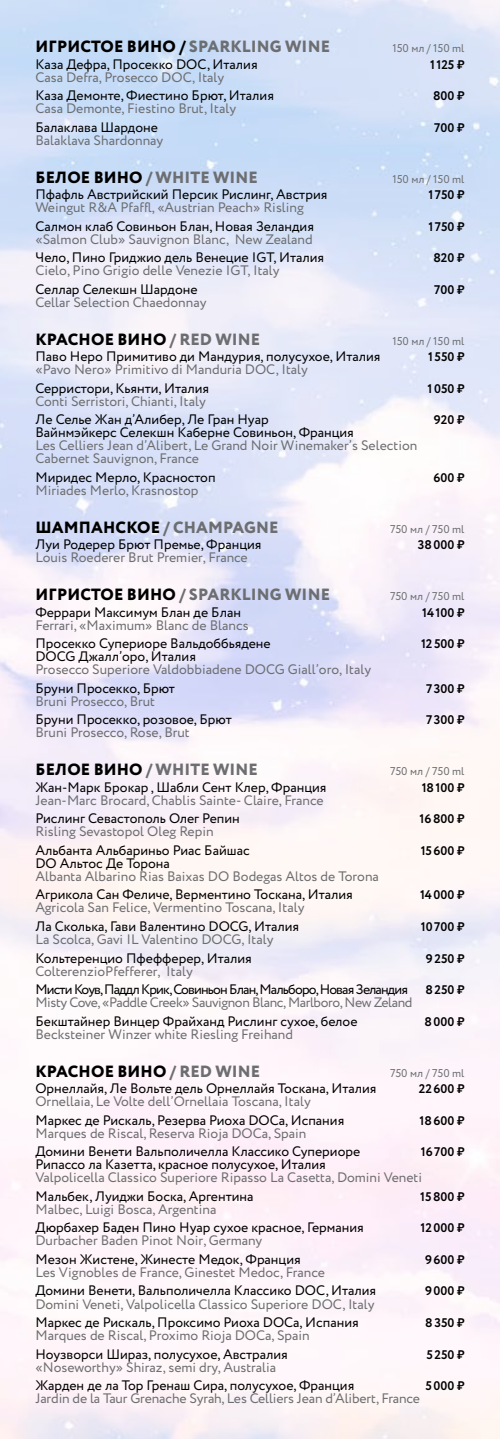
<style>
.page{position:relative;width:500px;height:1439px;background:#fff}
.page>*{position:absolute;margin:0;border:0;box-sizing:border-box;transform-origin:0 0}
.t1{font:800 16.25px "Circe";letter-spacing:.01em;color:#000}
.t2{font:800 16.25px "Circe";letter-spacing:.01em;color:#6d6e71}
.t3{font:13.75px/13px "Circe";color:#6d6e71}
.t4{font:13.75px "Circe";color:#000}
.t5{font:13.75px "Circe";letter-spacing:-.03em;color:#6d6e71}
.t6{font:13.75px "Circe";letter-spacing:-.06em;color:#000}
.t7{font:700 12.5px "Circe";color:#000}
.t8{font:11.25px "Circe";color:#6d6e71}
.s1{color:#6d6e71}
.s2{color:#000}
</style>
<div class="page">
<p class="t1" style="left:36px;top:36px;width:296px">ИГРИСТОЕ ВИНО / <span class="s1">SPARKLING WINE</span></p>
<p class="t8" style="left:392px;top:41px;width:74px">150 мл / 150 ml</p>
<p class="t4" style="left:35px;top:55px;width:224px">Каза Дефра, Просекко DOC, Италия</p>
<p class="t7" style="left:430px;top:56px;width:36px">1 125 ₽</p>
<p class="t3" style="left:35px;top:71px;width:190px">Casa Defra, Prosecco DOC, Italy</p>
<p class="t4" style="left:35px;top:87px;width:240px">Каза Демонте, Фиестино Брют, Италия</p>
<p class="t7" style="left:433px;top:88px;width:33px">800 ₽</p>
<p class="t3" style="left:35px;top:103px;width:202px">Casa Demonte, Fiestino Brut, Italy</p>
<p class="t4" style="left:35px;top:118px;width:124px">Балаклава Шардоне</p>
<p class="t7" style="left:434px;top:119px;width:32px">700 ₽</p>
<p class="t3" style="left:35px;top:134px;width:129px">Balaklava Shardonnay</p>
<p class="t2" style="left:36px;top:166px;width:224px"><span class="s2">БЕЛОЕ ВИНО</span> / WHITE WINE</p>
<p class="t8" style="left:392px;top:171px;width:74px">150 мл / 150 ml</p>
<p class="t4" style="left:35px;top:185px;width:293px">Пфафль Австрийский Персик Рислинг, Австрия</p>
<p class="t7" style="left:428px;top:187px;width:38px">1 750 ₽</p>
<p class="t3" style="left:35px;top:202px;width:270px">Weingut R&amp;A Pfaffl, «Austrian Peach» Risling</p>
<p class="t4" style="left:35px;top:217px;width:280px">Салмон клаб Совиньон Блан, Новая Зеландия</p>
<p class="t7" style="left:428px;top:218px;width:38px">1 750 ₽</p>
<p class="t3" style="left:35px;top:233px;width:279px">«Salmon Club» Sauvignon Blanc, New Zealand</p>
<p class="t4" style="left:35px;top:248px;width:290px">Чело, Пино Гриджио дель Венецие IGT, Италия</p>
<p class="t7" style="left:433px;top:250px;width:33px">820 ₽</p>
<p class="t3" style="left:35px;top:265px;width:246px">Cielo, Pino Grigio delle Venezie IGT, Italy</p>
<p class="t4" style="left:35px;top:280px;width:164px">Селлар Селекшн Шардоне</p>
<p class="t7" style="left:434px;top:281px;width:32px">700 ₽</p>
<p class="t3" style="left:35px;top:296px;width:172px">Cellar Selection Chaedonnay</p>
<p class="t1" style="left:36px;top:328px;width:226px">КРАСНОЕ ВИНО <span class="s1">/ RED WINE</span></p>
<p class="t8" style="left:392px;top:333px;width:74px">150 мл / 150 ml</p>
<p class="t4" style="left:35px;top:347px;width:346px">Паво Неро Примитиво ди Мандурия, полусухое, Италия</p>
<p class="t7" style="left:428px;top:349px;width:38px">1 550 ₽</p>
<p class="t3" style="left:35px;top:363px;width:274px">«Pavo Nero» Primitivo di Manduria DOC, Italy</p>
<p class="t4" style="left:35px;top:379px;width:175px">Серристори, Кьянти, Италия</p>
<p class="t7" style="left:427px;top:380px;width:38px">1 050 ₽</p>
<p class="t3" style="left:35px;top:395px;width:172px">Conti Serristori, Chianti, Italy</p>
<p class="t4" style="left:35px;top:410px;width:235px">Ле Селье Жан д’Алибер, Ле Гран Нуар</p>
<p class="t7" style="left:434px;top:412px;width:32px">920 ₽</p>
<p class="t4" style="left:35px;top:423px;width:320px">Вайнмэйкерс Селекшн Каберне Совиньон, Франция</p>
<p class="t3" style="left:35px;top:440px;width:383px">Les Celliers Jean d’Alibert, Le Grand Noir Winemaker’s Selection<br>Cabernet Sauvignon, France</p>
<p class="t4" style="left:35px;top:468px;width:182px">Миридес Мерло, Красностоп</p>
<p class="t7" style="left:433px;top:469px;width:32px">600 ₽</p>
<p class="t3" style="left:35px;top:484px;width:164px">Miriades Merlo, Krasnostop</p>
<p class="t1" style="left:36px;top:516px;width:244px">ШАМПАНСКОЕ <span class="s1">/ CHAMPAGNE</span></p>
<p class="t8" style="left:390px;top:521px;width:76px">750 мл / 750 ml</p>
<p class="t4" style="left:35px;top:535px;width:227px">Луи Родерер Брют Премье, Франция</p>
<p class="t7" style="left:418px;top:537px;width:48px">38 000 ₽</p>
<p class="t3" style="left:35px;top:552px;width:214px">Louis Roederer Brut Premier, France</p>
<p class="t2" style="left:36px;top:584px;width:296px"><span class="s2">ИГРИСТОЕ ВИНО</span> / SPARKLING WINE</p>
<p class="t8" style="left:390px;top:589px;width:76px">750 мл / 750 ml</p>
<p class="t4" style="left:35px;top:603px;width:207px">Феррари Максимум Блан де Блан</p>
<p class="t7" style="left:422px;top:604px;width:44px">14 100 ₽</p>
<p class="t3" style="left:35px;top:619px;width:215px">Ferrari, «Maximum» Blanc de Blancs</p>
<p class="t4" style="left:35px;top:634px;width:237px">Просекко Супериоре Вальдоббьядене</p>
<p class="t7" style="left:421px;top:635px;width:45px">12 500 ₽</p>
<p class="t4" style="left:35px;top:647px;width:162px">DOCG Джалл’оро, Италия</p>
<p class="t3" style="left:35px;top:663px;width:337px">Prosecco Superiore Valdobbiadene DOCG Giall’oro, Italy</p>
<p class="t4" style="left:35px;top:679px;width:141px">Бруни Просекко, Брют</p>
<p class="t7" style="left:426px;top:680px;width:40px">7 300 ₽</p>
<p class="t3" style="left:35px;top:695px;width:121px">Bruni Prosecco, Brut</p>
<p class="t4" style="left:35px;top:710px;width:198px">Бруни Просекко, розовое, Брют</p>
<p class="t7" style="left:426px;top:712px;width:40px">7 300 ₽</p>
<p class="t3" style="left:35px;top:727px;width:156px">Bruni Prosecco, Rose, Brut</p>
<p class="t2" style="left:36px;top:759px;width:224px"><span class="s2">БЕЛОЕ ВИНО</span> / WHITE WINE</p>
<p class="t8" style="left:390px;top:764px;width:76px">750 мл / 750 ml</p>
<p class="t4" style="left:35px;top:778px;width:292px">Жан-Марк Брокар , Шабли Сент Клер, Франция</p>
<p class="t7" style="left:421px;top:779px;width:44px">18 100 ₽</p>
<p class="t3" style="left:35px;top:794px;width:290px">Jean-Marc Brocard, Chablis Sainte- Claire, France</p>
<p class="t4" style="left:35px;top:809px;width:206px">Рислинг Севастополь Олег Репин</p>
<p class="t7" style="left:419px;top:810px;width:46px">16 800 ₽</p>
<p class="t3" style="left:35px;top:825px;width:180px">Risling Sevastopol Oleg Repin</p>
<p class="t4" style="left:35px;top:841px;width:216px">Альбанта Альбариньо Риас Байшас</p>
<p class="t7" style="left:420px;top:842px;width:45px">15 600 ₽</p>
<p class="t4" style="left:35px;top:854px;width:136px">DO Альтос Де Торона</p>
<p class="t3" style="left:35px;top:870px;width:345px">Albanta Albarino Rias Baixas DO Bodegas Altos de Torona</p>
<p class="t4" style="left:35px;top:885px;width:319px">Агрикола Сан Феличе, Верментино Тоскана, Италия</p>
<p class="t7" style="left:420px;top:887px;width:46px">14 000 ₽</p>
<p class="t3" style="left:35px;top:902px;width:270px">Agricola San Felice, Vermentino Toscana, Italy</p>
<p class="t4" style="left:35px;top:917px;width:265px">Ла Сколька, Гави Валентино DOCG, Италия</p>
<p class="t7" style="left:421px;top:918px;width:45px">10 700 ₽</p>
<p class="t3" style="left:35px;top:933px;width:239px">La Scolca, Gavi IL Valentino DOCG, Italy</p>
<p class="t4" style="left:35px;top:948px;width:218px">Кольтеренцио Пфефферер, Италия</p>
<p class="t7" style="left:426px;top:950px;width:40px">9 250 ₽</p>
<p class="t3" style="left:35px;top:965px;width:159px">ColterenzioPfefferer, Italy</p>
<p class="t6" style="left:35px;top:980px;width:374px">Мисти Коув,Паддл Крик,Совиньон Блан, Мальборо, Новая Зеландия</p>
<p class="t7" style="left:425px;top:981px;width:41px">8 250 ₽</p>
<p class="t5" style="left:35px;top:993px;width:378px">Misty Cove, «Paddle Creek» Sauvignon Blanc, Marlboro, New Zeland</p>
<p class="t4" style="left:35px;top:1012px;width:323px">Бекштайнер Винцер Фрайханд Рислинг сухое, белое</p>
<p class="t7" style="left:424px;top:1013px;width:41px">8 000 ₽</p>
<p class="t3" style="left:35px;top:1028px;width:259px">Becksteiner Winzer white Riesling Freihand</p>
<p class="t1" style="left:36px;top:1060px;width:226px">КРАСНОЕ ВИНО <span class="s1">/ RED WINE</span></p>
<p class="t8" style="left:390px;top:1065px;width:76px">750 мл / 750 ml</p>
<p class="t4" style="left:35px;top:1079px;width:342px">Орнеллайя, Ле Вольте дель Орнеллайя Тоскана, Италия</p>
<p class="t7" style="left:419px;top:1080px;width:47px">22 600 ₽</p>
<p class="t3" style="left:35px;top:1095px;width:277px">Ornellaia, Le Volte dell’Ornellaia Toscana, Italy</p>
<p class="t4" style="left:35px;top:1110px;width:310px">Маркес де Рискаль, Резерва Риоха DOСa, Испания</p>
<p class="t7" style="left:419px;top:1112px;width:46px">18 600 ₽</p>
<p class="t3" style="left:35px;top:1127px;width:272px">Marques de Riscal, Reserva Rioja DOCa, Spain</p>
<p class="t4" style="left:35px;top:1142px;width:326px">Домини Венети Вальполичелла Классико Супериоре</p>
<p class="t7" style="left:421px;top:1143px;width:45px">16 700 ₽</p>
<p class="t4" style="left:35px;top:1155px;width:292px">Рипассо ла Казетта, красное полусухое, Италия</p>
<p class="t3" style="left:35px;top:1171px;width:388px">Valpolicella Classico Superiore Ripasso La Casetta, Domini Veneti</p>
<p class="t4" style="left:35px;top:1187px;width:219px">Мальбек, Луиджи Боска, Аргентина</p>
<p class="t7" style="left:420px;top:1188px;width:46px">15 800 ₽</p>
<p class="t3" style="left:35px;top:1203px;width:182px">Malbec, Luigi Bosca, Argentina</p>
<p class="t4" style="left:35px;top:1218px;width:330px">Дюрбахер Баден Пино Нуар сухое красное, Германия</p>
<p class="t7" style="left:420px;top:1219px;width:45px">12 000 ₽</p>
<p class="t3" style="left:35px;top:1234px;width:228px">Durbacher Baden Pinot Noir, Germany</p>
<p class="t4" style="left:35px;top:1250px;width:267px">Мезон Жистене, Жинесте Медок, Франция</p>
<p class="t7" style="left:425px;top:1251px;width:41px">9 600 ₽</p>
<p class="t3" style="left:35px;top:1266px;width:291px">Les Vignobles de France, Ginestet Medoc, France</p>
<p class="t4" style="left:35px;top:1281px;width:342px">Домини Венети, Вальполичелла Классико DOC, Италия</p>
<p class="t7" style="left:425px;top:1282px;width:41px">9 000 ₽</p>
<p class="t3" style="left:35px;top:1297px;width:340px">Domini Veneti, Valpolicella Classico Superiore DOC, Italy</p>
<p class="t4" style="left:35px;top:1313px;width:325px">Маркес де Рискаль, Проксимо Риоха DOCa, Испания</p>
<p class="t7" style="left:425px;top:1314px;width:41px">8 350 ₽</p>
<p class="t3" style="left:35px;top:1329px;width:276px">Marques de Riscal, Proximo Rioja DOCa, Spain</p>
<p class="t4" style="left:35px;top:1344px;width:254px">Ноузворси Шираз, полусухое, Австралия</p>
<p class="t7" style="left:426px;top:1346px;width:40px">5 250 ₽</p>
<p class="t3" style="left:35px;top:1361px;width:242px">«Noseworthy» Shiraz, semi dry, Australia</p>
<p class="t4" style="left:35px;top:1376px;width:320px">Жарден де ла Тор Гренаш Сира, полусухое, Франция</p>
<p class="t7" style="left:425px;top:1377px;width:40px">5 000 ₽</p>
<p class="t3" style="left:35px;top:1392px;width:386px">Jardin de la Taur Grenache Syrah, Les Celliers Jean d’Alibert, France</p>
</div>
